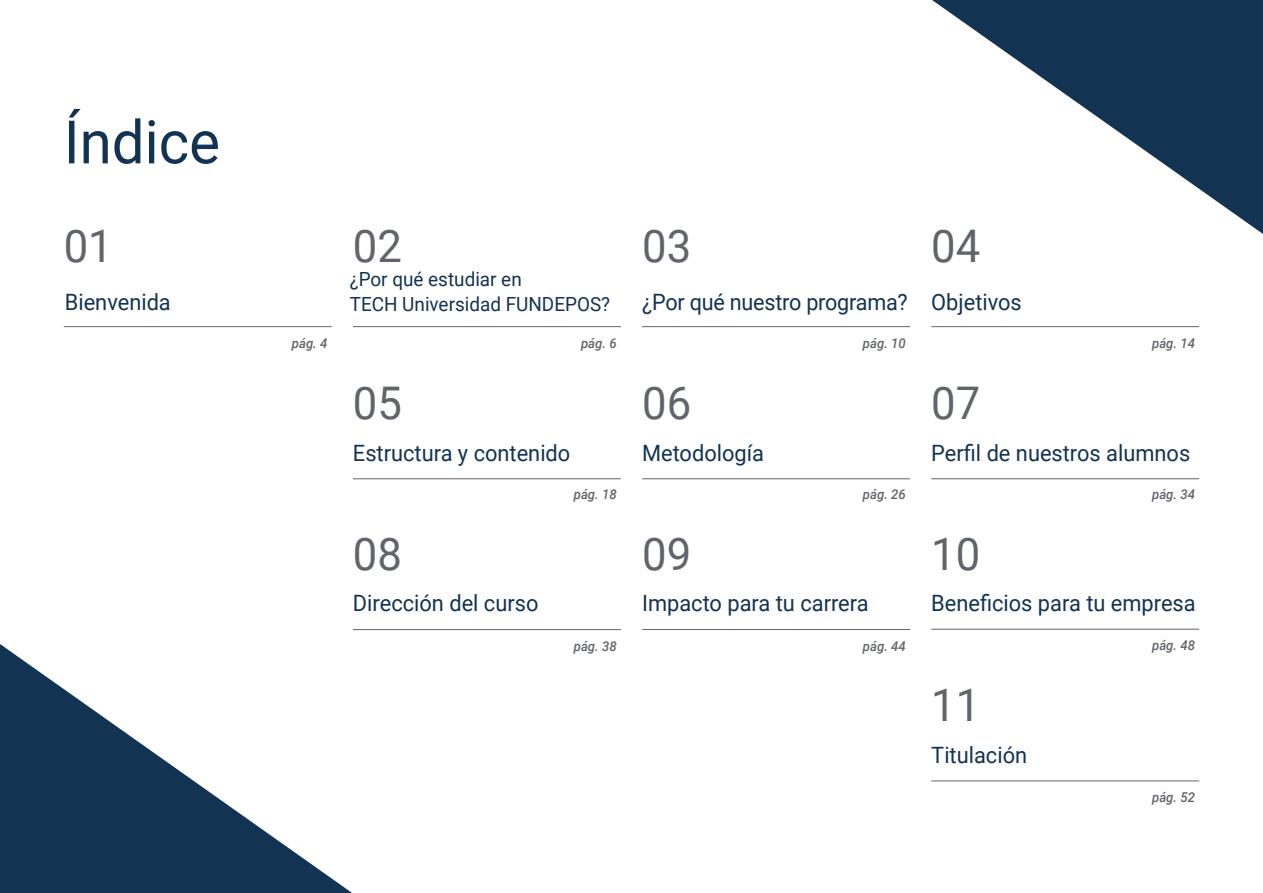
<style>
.page{position:relative;width:1263px;height:893px;background:#fff}
.page>*{position:absolute;margin:0;border:0;box-sizing:border-box;transform-origin:0 0}
.t1{font:60px "Roboto";color:#123352}
.t2{font:45px "Roboto";color:#61646a}
.t3{font:22.5px "Roboto";color:#123352}
.t4{font:22.5px "Roboto";color:#123352;scale:.96 1}
.t5{font:19.5px/25.5px "Roboto";color:#123352}
.t6{font:italic 500 13.5px "Roboto";color:#61646a}
</style>
<div class="page">
<svg style="left:0;top:644px;width:352px;height:249px"></svg>
<svg style="left:932px;top:0;width:331px;height:234px"></svg>
<hr style="left:64px;top:326px;width:268px;height:1px;background:#61646a">
<hr style="left:353px;top:478px;width:268px;height:1px;background:#61646a">
<hr style="left:353px;top:326px;width:268px;height:1px;background:#61646a">
<hr style="left:642px;top:478px;width:268px;height:1px;background:#61646a">
<hr style="left:642px;top:326px;width:268px;height:1px;background:#61646a">
<hr style="left:931px;top:478px;width:268px;height:1px;background:#61646a">
<hr style="left:931px;top:326px;width:268px;height:1px;background:#61646a">
<hr style="left:353px;top:629px;width:268px;height:1px;background:#61646a">
<hr style="left:642px;top:629px;width:268px;height:1px;background:#61646a">
<hr style="left:931px;top:629px;width:268px;height:1px;background:#61646a">
<hr style="left:931px;top:780px;width:268px;height:1px;background:#61646a">
<h1 class="t1" style="left:64px;top:100px;width:158px">Índice</h1>
<h2 class="t2" style="left:64px;top:214px;width:51px">01</h2>
<h2 class="t2" style="left:353px;top:214px;width:51px">02</h2>
<h2 class="t2" style="left:642px;top:214px;width:51px">03</h2>
<h2 class="t2" style="left:931px;top:214px;width:51px">04</h2>
<p class="t5" style="left:350px;top:265px;width:262px">¿Por qué estudiar en<br>TECH Universidad FUNDEPOS?</p>
<p class="t3" style="left:65px;top:286px;width:108px">Bienvenida</p>
<p class="t3" style="left:931px;top:286px;width:92px">Objetivos</p>
<p class="t4" style="left:642px;top:286px;width:278px">¿Por qué nuestro programa?</p>
<p class="t6" style="left:292px;top:333px;width:37px">pág. 4</p>
<h2 class="t2" style="left:353px;top:371px;width:51px">05</h2>
<p class="t6" style="left:581px;top:333px;width:37px">pág. 6</p>
<p class="t6" style="left:863px;top:333px;width:44px">pág. 10</p>
<h2 class="t2" style="left:642px;top:371px;width:51px">06</h2>
<h2 class="t2" style="left:931px;top:371px;width:51px">07</h2>
<p class="t6" style="left:1152px;top:333px;width:44px">pág. 14</p>
<p class="t3" style="left:353px;top:437px;width:219px">Estructura y contenido</p>
<p class="t6" style="left:574px;top:485px;width:44px">pág. 18</p>
<p class="t3" style="left:642px;top:437px;width:123px">Metodología</p>
<p class="t3" style="left:931px;top:437px;width:261px">Perfil de nuestros alumnos</p>
<p class="t6" style="left:863px;top:485px;width:44px">pág. 26</p>
<p class="t6" style="left:1152px;top:485px;width:44px">pág. 34</p>
<h2 class="t2" style="left:353px;top:522px;width:51px">08</h2>
<h2 class="t2" style="left:642px;top:522px;width:51px">09</h2>
<h2 class="t2" style="left:931px;top:522px;width:51px">10</h2>
<p class="t3" style="left:353px;top:587px;width:187px">Dirección del curso</p>
<p class="t3" style="left:931px;top:587px;width:266px">Beneficios para tu empresa</p>
<p class="t3" style="left:642px;top:587px;width:228px">Impacto para tu carrera</p>
<p class="t6" style="left:574px;top:636px;width:44px">pág. 38</p>
<p class="t6" style="left:863px;top:636px;width:44px">pág. 44</p>
<p class="t6" style="left:1152px;top:636px;width:44px">pág. 48</p>
<h2 class="t2" style="left:931px;top:674px;width:51px">11</h2>
<p class="t3" style="left:931px;top:739px;width:97px">Titulación</p>
<p class="t6" style="left:1152px;top:788px;width:44px">pág. 52</p>
</div>
